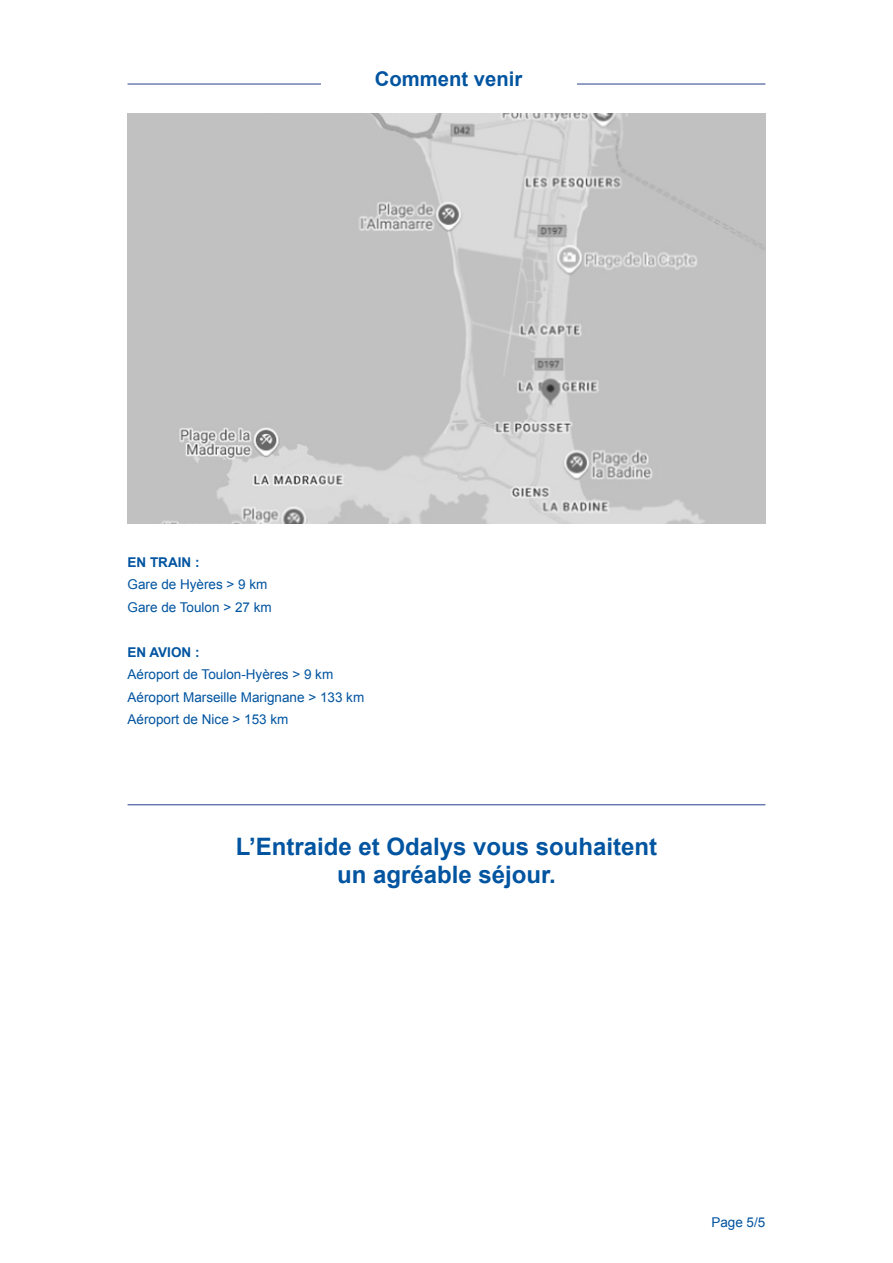
<style>
.page{position:relative;width:893px;height:1263px;background:#fff}
.page>*{position:absolute;margin:0;border:0;box-sizing:border-box;transform-origin:0 0}
.t1{font:700 24px "Arial";color:#0154a0}
.t2{font:700 20.25px "Arial";color:#0154a0}
.t3{font:13.5px "Arial";color:#0154a0}
.t4{font:700 13.5px "Arial";color:#0154a0}
</style>
<div class="page">
<hr style="left:128px;top:84px;width:637px;height:1px;background:#253f8e">
<div style="left:321px;top:64px;width:255px;height:30px;background:#fff"></div>
<hr style="left:128px;top:804px;width:637px;height:1px;background:#253f8e">
<img style="left:128px;top:113px;width:637px;height:410px">
<p class="t2" style="left:375px;top:66px;width:149px">Comment venir</p>
<p class="t4" style="left:128px;top:553px;width:73px">EN TRAIN :</p>
<p class="t3" style="left:128px;top:576px;width:141px">Gare de Hyères &gt; 9 km</p>
<p class="t3" style="left:128px;top:598px;width:146px">Gare de Toulon &gt; 27 km</p>
<p class="t4" style="left:128px;top:643px;width:74px">EN AVION :</p>
<p class="t3" style="left:128px;top:666px;width:207px">Aéroport de Toulon-Hyères &gt; 9 km</p>
<p class="t3" style="left:128px;top:688px;width:238px">Aéroport Marseille Marignane &gt; 133 km</p>
<p class="t3" style="left:128px;top:711px;width:162px">Aéroport de Nice &gt; 153 km</p>
<p class="t1" style="left:236px;top:830px;width:423px">L’Entraide et Odalys vous souhaitent</p>
<p class="t1" style="left:337px;top:859px;width:220px">un agréable séjour.</p>
<p class="t3" style="left:711px;top:1213px;width:56px">Page 5/5</p>
</div>
